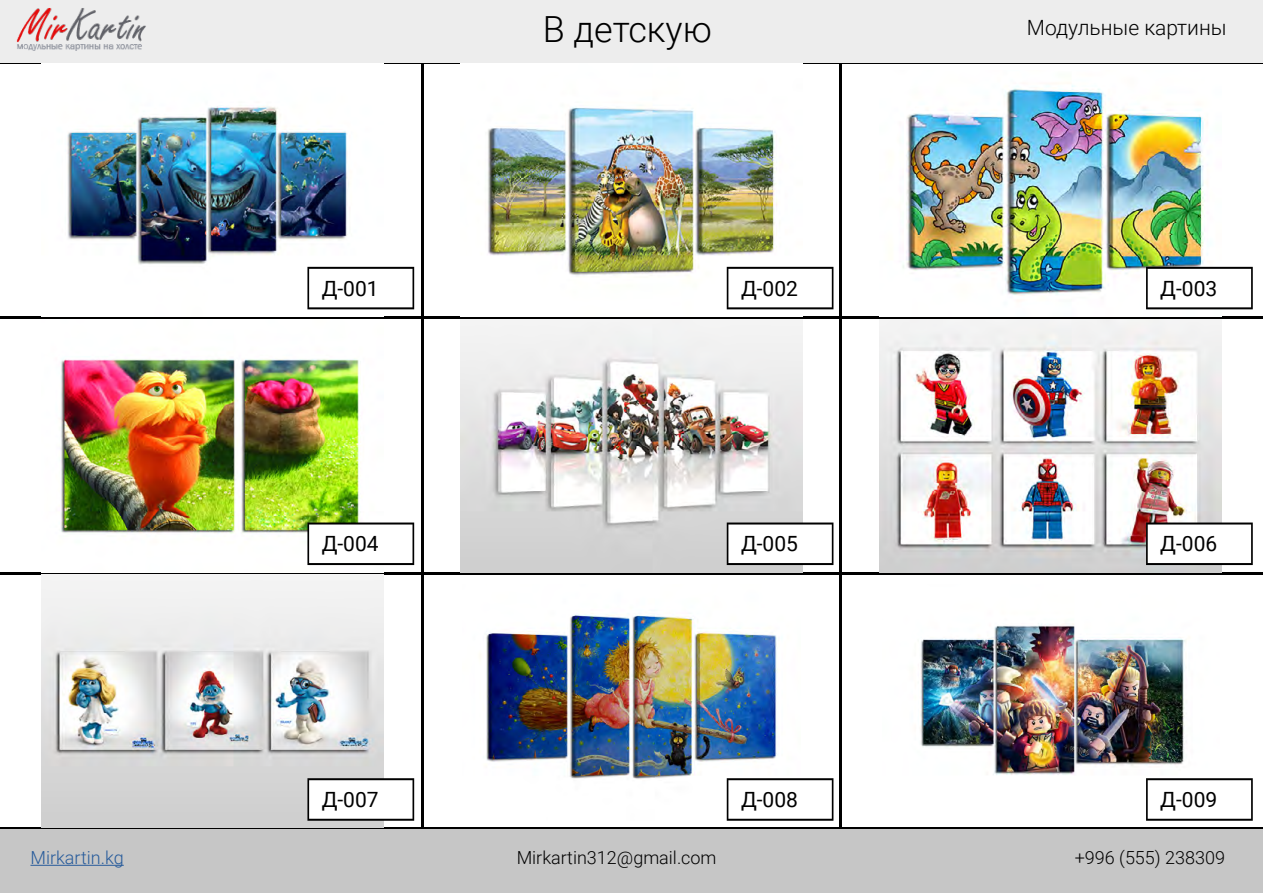
<style>
.page{position:relative;width:1263px;height:893px;background:#fff}
.page>*{position:absolute;margin:0;border:0;box-sizing:border-box;transform-origin:0 0}
.t1{font:300 36px "Roboto";color:#000}
.t2{font:21px "Roboto";color:#000}
.t3{font:300 21px "Roboto";color:#000}
.t4{font:300 18px "Roboto";color:#000}
.t5{font:300 18px "Roboto";color:#275b9b}
</style>
<div class="page">
<hr style="left:421px;top:62px;width:2px;height:766px;background:#000">
<hr style="left:0;top:61px;width:1263px;height:2px;background:#000">
<hr style="left:0;top:572px;width:1263px;height:2px;background:#000">
<hr style="left:0;top:317px;width:1263px;height:2px;background:#000">
<hr style="left:0;top:828px;width:1263px;height:2px;background:#000">
<hr style="left:840px;top:62px;width:2px;height:766px;background:#000">
<div style="left:0;top:829px;width:1263px;height:64px;background:#c6c6c6"></div>
<div style="left:0;top:0;width:1263px;height:62px;background:#ededed"></div>
<img style="left:16px;top:8px;width:130px;height:43px">
<hr style="left:30px;top:865px;width:94px;height:1px;background:#275b9b">
<img style="left:67px;top:106px;width:316px;height:204px">
<svg style="left:307px;top:267px;width:107px;height:42px"></svg>
<img style="left:487px;top:107px;width:315px;height:203px">
<svg style="left:727px;top:267px;width:106px;height:42px"></svg>
<img style="left:902px;top:85px;width:320px;height:225px">
<svg style="left:1146px;top:267px;width:107px;height:42px"></svg>
<img style="left:60px;top:359px;width:323px;height:207px">
<svg style="left:307px;top:522px;width:107px;height:43px"></svg>
<img style="left:461px;top:319px;width:341px;height:253px">
<svg style="left:727px;top:522px;width:106px;height:43px"></svg>
<img style="left:880px;top:319px;width:342px;height:253px">
<svg style="left:1146px;top:522px;width:107px;height:43px"></svg>
<img style="left:41px;top:575px;width:342px;height:253px">
<svg style="left:307px;top:778px;width:107px;height:43px"></svg>
<img style="left:480px;top:614px;width:298px;height:207px">
<svg style="left:727px;top:778px;width:106px;height:43px"></svg>
<img style="left:920px;top:624px;width:266px;height:151px">
<svg style="left:1146px;top:778px;width:107px;height:43px"></svg>
<h1 class="t1" style="left:543px;top:4px;width:171px">В детскую</h1>
<p class="t3" style="left:1027px;top:13px;width:201px">Модульные картины</p>
<p class="t2" style="left:322px;top:274px;width:58px">Д-001</p>
<p class="t2" style="left:741px;top:274px;width:58px">Д-002</p>
<p class="t2" style="left:1160px;top:274px;width:58px">Д-003</p>
<p class="t2" style="left:322px;top:529px;width:58px">Д-004</p>
<p class="t2" style="left:741px;top:529px;width:58px">Д-005</p>
<p class="t2" style="left:1160px;top:529px;width:58px">Д-006</p>
<p class="t2" style="left:322px;top:785px;width:58px">Д-007</p>
<p class="t2" style="left:741px;top:785px;width:58px">Д-008</p>
<p class="t2" style="left:1160px;top:785px;width:58px">Д-009</p>
<p class="t5" style="left:30px;top:845px;width:95px">Mirkartin.kg</p>
<p class="t4" style="left:1075px;top:845px;width:152px">+996 (555) 238309</p>
<p class="t4" style="left:517px;top:845px;width:201px">Mirkartin312@gmail.com</p>
</div>
